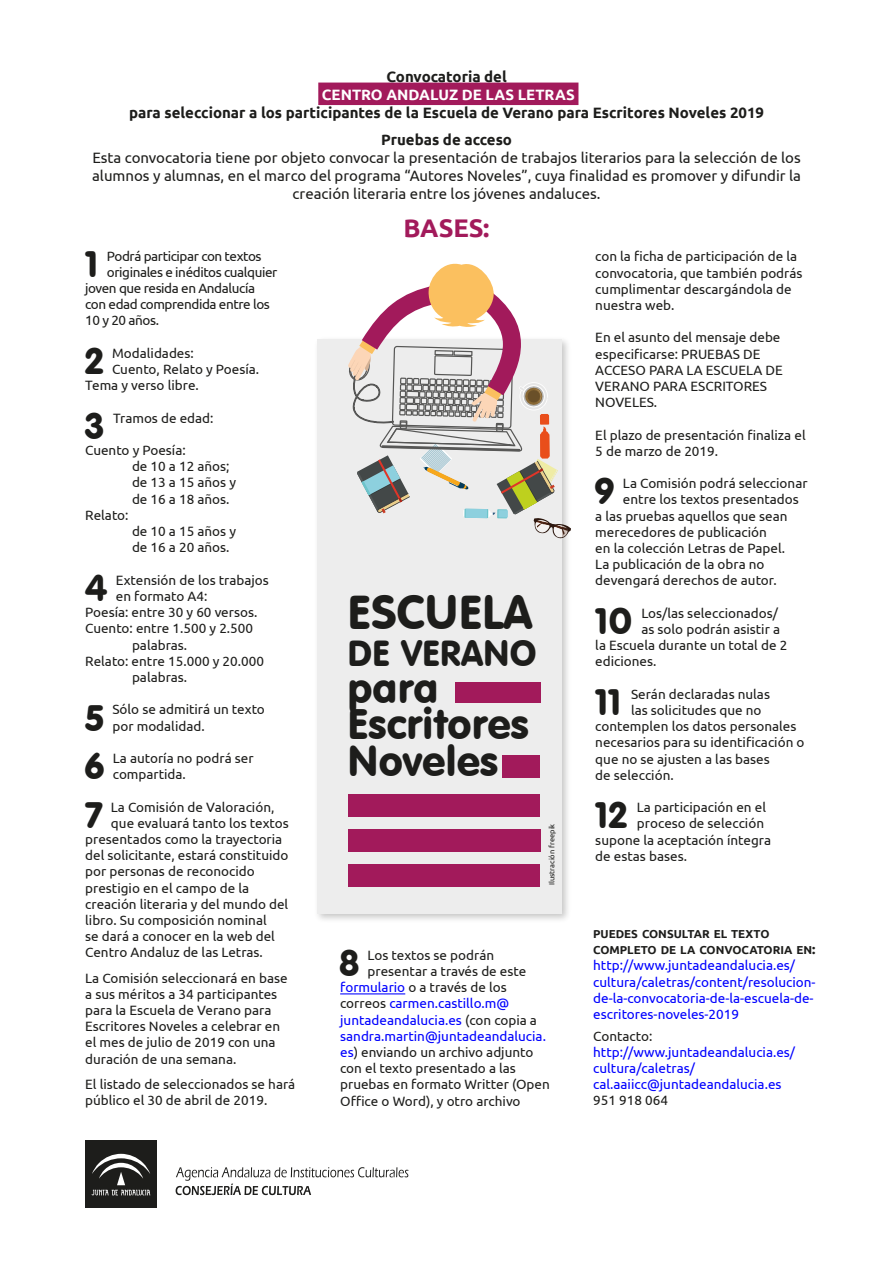
<style>
.page{position:relative;width:893px;height:1263px;background:#fff}
.page>*{position:absolute;margin:0;border:0;box-sizing:border-box;transform-origin:0 0}
.t1{font:46.35px "VAG Rounded BT";color:#1d1d1b}
.t2{font:41.55px/36.6px "VAG Rounded BT";color:#1d1d1b}
.t3{font:36px "VAG Rounded BT";color:#1d1d1b}
.t4{font:35.4px "VAG Rounded BT";color:#1d1d1b}
.t5{font:700 25.5px "Ubuntu";letter-spacing:-.01em;color:#a21a5b}
.t6{font:15px/18px "Ubuntu";color:#1d1d1b;text-align:center}
.t7{font:700 15px/18px "Ubuntu";color:#1d1d1b;text-align:center}
.t8{font:13.5px/16.2px "Ubuntu";color:#1d1d1b}
.t9{font:13.5px/16.2px "Ubuntu";color:#00f}
.t10{font:13.5px "Ubuntu";letter-spacing:-.03em;color:#1d1d1b}
.t11{font:700 11.55px "Ubuntu";color:#1d1d1b}
.t12{font:7.5px "Ubuntu";color:#1d1d1b}
.s1{color:#fff}
.s2{font-size:13.5px}
.s3{color:#00f}
.s4{color:#1d1d1b}
</style>
<div class="page">
<div style="left:85px;top:1140px;width:72px;height:68px;background:#1d1d1b"></div>
<svg style="left:92px;top:1154px;width:58px;height:41px"></svg>
<svg style="left:176px;top:1167px;width:232px;height:28px"></svg>
<div style="left:318px;top:83px;width:260px;height:22px;background:#a21a5b"></div>
<hr style="left:340px;top:993px;width:65px;height:1px;background:#00f">
<div style="left:317px;top:339px;width:245px;height:575px;background:#ededed"></div>
<div style="left:502px;top:755px;width:38px;height:23px;background:#a21a5b"></div>
<div style="left:455px;top:682px;width:85px;height:21px;background:#a21a5b"></div>
<div style="left:349px;top:794px;width:191px;height:22px;background:#a21a5b"></div>
<div style="left:348px;top:829px;width:192px;height:22px;background:#a21a5b"></div>
<div style="left:348px;top:864px;width:192px;height:22px;background:#a21a5b"></div>
<svg style="left:347px;top:263px;width:224px;height:276px"></svg>
<div style="left:464px;top:509px;width:24px;height:9px;background:#76c7d0"></div>
<div style="left:466px;top:509px;width:21px;height:9px;background:#8dd0de"></div>
<div style="left:497px;top:509px;width:10px;height:9px;background:#78c8d2"></div>
<div style="left:499px;top:510px;width:9px;height:7px;background:#8dd0de"></div>
<p class="t7" style="left:129px;top:67px;width:636px">Convocatoria del<br><span class="s1">CENTRO ANDALUZ DE LAS LETRAS<br></span>para seleccionar a los participantes de la Escuela de Verano para Escritores Noveles 2019</p>
<p class="t7" style="left:381px;top:130px;width:132px">Pruebas de acceso</p>
<p class="t6" style="left:92px;top:148px;width:710px">Esta convocatoria tiene por objeto convocar la presentación de trabajos literarios para la selección de los alumnos y alumnas, en el marco del programa “Autores Noveles”, cuya finalidad es promover y difundir la creación literaria entre los jóvenes andaluces.</p>
<p class="t5" style="left:404px;top:212px;width:87px">BASES:</p>
<p class="t3" style="left:86px;top:241px;width:14px">1</p>
<p class="t10" style="left:107px;top:248px;width:156px">Podrá participar con textos</p>
<p class="t8" style="left:595px;top:248px;width:209px">con la ficha de participación de la convocatoria, que también podrás cumplimentar descargándola de nuestra web.</p>
<p class="t8" style="left:595px;top:329px;width:189px">En el asunto del mensaje debe especificarse: PRUEBAS DE<br>ACCESO PARA LA ESCUELA DE<br>VERANO PARA ESCRITORES<br>NOVELES.</p>
<p class="t8" style="left:595px;top:426px;width:212px">El plazo de presentación finaliza el<br>5 de marzo de 2019.</p>
<p class="t3" style="left:594px;top:469px;width:22px">9</p>
<p class="t8" style="left:623px;top:475px;width:186px">La Comisión podrá seleccionar</p>
<p class="t10" style="left:107px;top:264px;width:172px">originales e inéditos cualquier</p>
<p class="t10" style="left:85px;top:280px;width:171px">joven que resida en Andalucía</p>
<p class="t10" style="left:85px;top:296px;width:186px">con edad comprendida entre los</p>
<p class="t8" style="left:85px;top:312px;width:75px">10 y 20 años.</p>
<p class="t3" style="left:85px;top:338px;width:20px">2</p>
<p class="t8" style="left:112px;top:345px;width:83px">Modalidades:</p>
<p class="t8" style="left:112px;top:361px;width:148px">Cuento, Relato y Poesía.</p>
<p class="t8" style="left:85px;top:377px;width:115px">Tema y verso libre.</p>
<p class="t3" style="left:85px;top:403px;width:21px">3</p>
<p class="t8" style="left:113px;top:409px;width:102px">Tramos de edad:</p>
<p class="t8" style="left:85px;top:442px;width:102px">Cuento y Poesía:</p>
<p class="t8" style="left:132px;top:458px;width:99px">de 10 a 12 años;</p>
<p class="t8" style="left:132px;top:474px;width:106px">de 13 a 15 años y</p>
<p class="t8" style="left:132px;top:490px;width:99px">de 16 a 18 años.</p>
<p class="t8" style="left:85px;top:507px;width:45px">Relato:</p>
<p class="t8" style="left:132px;top:523px;width:106px">de 10 a 15 años y</p>
<p class="t8" style="left:132px;top:539px;width:99px">de 16 a 20 años.</p>
<p class="t3" style="left:85px;top:565px;width:24px">4</p>
<p class="t8" style="left:116px;top:571px;width:155px">Extensión de los trabajos en formato A4:</p>
<p class="t8" style="left:85px;top:604px;width:174px">Poesía: entre 30 y 60 versos.</p>
<p class="t8" style="left:85px;top:620px;width:169px">Cuento: entre 1.500 y 2.500</p>
<p class="t8" style="left:132px;top:636px;width:57px">palabras.</p>
<p class="t8" style="left:85px;top:652px;width:180px">Relato: entre 15.000 y 20.000</p>
<p class="t8" style="left:132px;top:669px;width:57px">palabras.</p>
<p class="t3" style="left:86px;top:695px;width:20px">5</p>
<p class="t8" style="left:112px;top:701px;width:154px">Sólo se admitirá un texto por modalidad.</p>
<p class="t3" style="left:84px;top:743px;width:22px">6</p>
<p class="t8" style="left:113px;top:750px;width:142px">La autoría no podrá ser compartida.</p>
<p class="t3" style="left:86px;top:792px;width:18px">7</p>
<p class="t8" style="left:111px;top:798px;width:165px">La Comisión de Valoración,</p>
<p class="t8" style="left:623px;top:491px;width:177px">entre los textos presentados</p>
<p class="t8" style="left:595px;top:507px;width:194px">a las pruebas aquellos que sean</p>
<p class="t8" style="left:595px;top:523px;width:173px">merecedores de publicación</p>
<p class="t8" style="left:595px;top:540px;width:191px">en la colección Letras de Papel.</p>
<p class="t8" style="left:595px;top:556px;width:171px">La publicación de la obra no</p>
<p class="t8" style="left:595px;top:572px;width:183px">devengará derechos de autor.</p>
<p class="t3" style="left:596px;top:598px;width:38px">10</p>
<p class="t8" style="left:641px;top:604px;width:138px">Los/las seleccionados/</p>
<p class="t1" style="left:348px;top:584px;width:186px">ESCUELA</p>
<p class="t4" style="left:348px;top:631px;width:190px">DE VERANO</p>
<p class="t2" style="left:348px;top:669px;width:183px">para<br>Escritores<br>Noveles</p>
<p class="t8" style="left:641px;top:621px;width:140px">as solo podrán asistir a</p>
<p class="t8" style="left:595px;top:637px;width:193px">la Escuela durante un total de 2</p>
<p class="t8" style="left:595px;top:653px;width:63px">ediciones.</p>
<p class="t3" style="left:596px;top:679px;width:27px">11</p>
<p class="t8" style="left:631px;top:685px;width:141px">Serán declaradas nulas</p>
<p class="t8" style="left:631px;top:702px;width:132px">las solicitudes que no</p>
<p class="t8" style="left:595px;top:718px;width:203px">contemplen los datos personales</p>
<p class="t8" style="left:595px;top:734px;width:211px">necesarios para su identificación o</p>
<p class="t8" style="left:595px;top:750px;width:176px">que no se ajusten a las bases</p>
<p class="t8" style="left:595px;top:766px;width:80px">de selección.</p>
<p class="t3" style="left:596px;top:793px;width:33px">12</p>
<p class="t8" style="left:637px;top:799px;width:131px">La participación en el</p>
<p class="t8" style="left:111px;top:814px;width:179px">que evaluará tanto los textos</p>
<p class="t8" style="left:85px;top:831px;width:199px">presentados como la trayectoria</p>
<p class="t8" style="left:85px;top:847px;width:205px">del solicitante, estará constituido</p>
<p class="t8" style="left:85px;top:863px;width:171px">por personas de reconocido</p>
<p class="t8" style="left:85px;top:879px;width:165px">prestigio en el campo de la</p>
<p class="t8" style="left:85px;top:895px;width:205px">creación literaria y del mundo del</p>
<p class="t8" style="left:85px;top:912px;width:183px">libro. Su composición nominal</p>
<p class="t8" style="left:85px;top:928px;width:191px">se dará a conocer en la web del</p>
<p class="t8" style="left:85px;top:944px;width:179px">Centro Andaluz de las Letras.</p>
<p class="t8" style="left:85px;top:969px;width:204px">La Comisión seleccionará en base a sus méritos a 34 participantes para la Escuela de Verano para<br>Escritores Noveles a celebrar en el mes de julio de 2019 con una duración de una semana.</p>
<p class="t8" style="left:85px;top:1075px;width:212px">El listado de seleccionados se hará público el 30 de abril de 2019.</p>
<p class="t8" style="left:637px;top:815px;width:129px">proceso de selección</p>
<p class="t8" style="left:595px;top:831px;width:177px">supone la aceptación íntegra</p>
<p class="t8" style="left:595px;top:847px;width:93px">de estas bases.</p>
<p class="t12" style="left:547px;top:885px;width:63px;rotate:-90deg">Ilustración freepik</p>
<p class="t11" style="left:593px;top:926px;width:178px">PUEDES CONSULTAR EL TEXTO</p>
<p class="t11" style="left:593px;top:943px;width:224px">COMPLETO DE LA CONVOCATORIA EN<span class="s2">:</span></p>
<p class="t9" style="left:593px;top:957px;width:224px">http://www.juntadeandalucia.es/ cultura/caletras/content/resolucion&shy;de-la-convocatoria-de-la-escuela-de&shy;escritores-noveles-2019</p>
<p class="t8" style="left:593px;top:1027px;width:61px">Contacto:</p>
<p class="t9" style="left:593px;top:1043px;width:203px">http://www.juntadeandalucia.es/ cultura/caletras/</p>
<p class="t9" style="left:593px;top:1076px;width:190px">cal.aaiicc@juntadeandalucia.es</p>
<p class="t8" style="left:593px;top:1092px;width:76px">951 918 064</p>
<p class="t3" style="left:340px;top:940px;width:21px">8</p>
<p class="t8" style="left:368px;top:946px;width:128px">Los textos se podrán</p>
<p class="t8" style="left:368px;top:963px;width:160px">presentar a través de este</p>
<p class="t8" style="left:340px;top:979px;width:168px"><span class="s3">formulario</span> o a través de los</p>
<p class="t9" style="left:340px;top:995px;width:171px"><span class="s4">correos</span> carmen.castillo.m@</p>
<p class="t9" style="left:340px;top:1011px;width:198px">juntadeandalucia.es <span class="s4">(con copia a</span></p>
<p class="t9" style="left:340px;top:1027px;width:207px">sandra.martin@juntadeandalucia.</p>
<p class="t8" style="left:340px;top:1044px;width:195px"><span class="s3">es</span>) enviando un archivo adjunto</p>
<p class="t8" style="left:340px;top:1060px;width:177px">con el texto presentado a las</p>
<p class="t8" style="left:340px;top:1076px;width:211px">pruebas en formato Writter (Open</p>
<p class="t8" style="left:340px;top:1092px;width:182px">Office o Word), y otro archivo</p>
</div>
